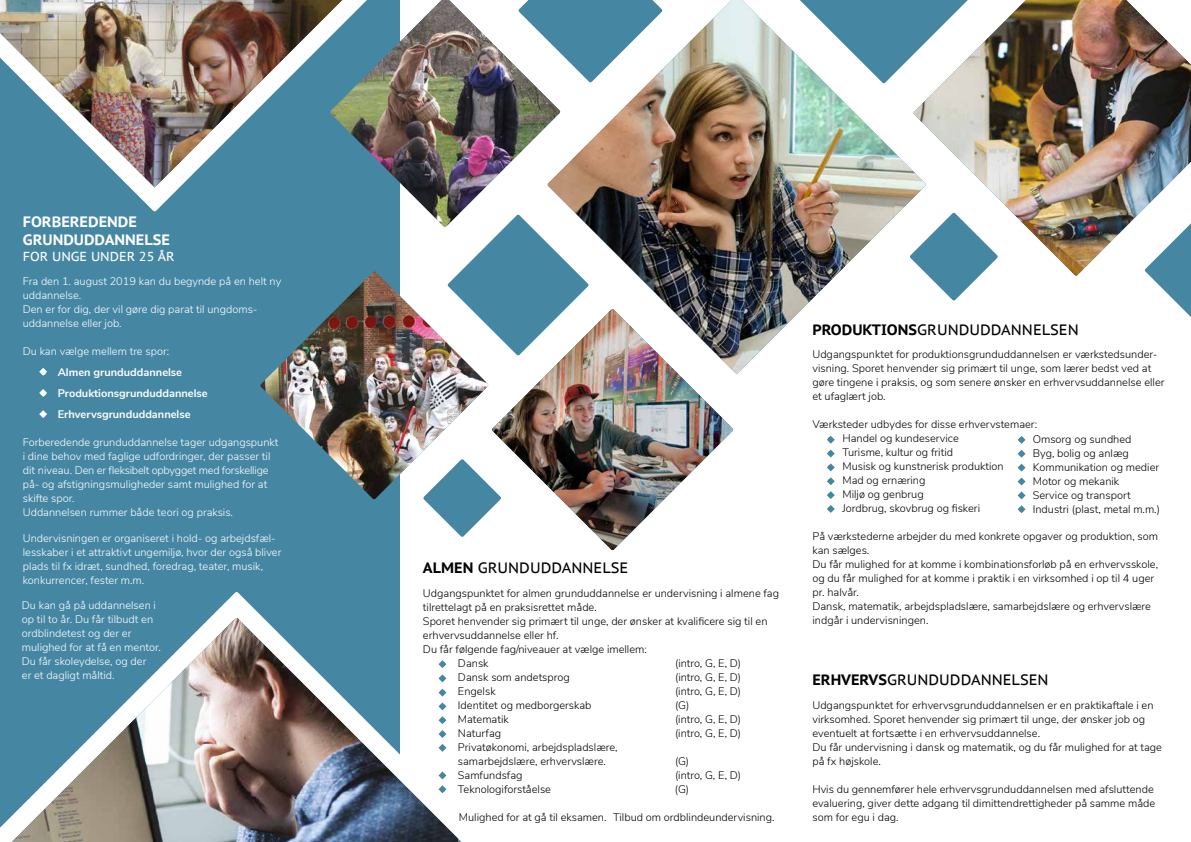
<style>
.page{position:relative;width:1191px;height:842px;background:#fff}
.page>*{position:absolute;margin:0;border:0;box-sizing:border-box;transform-origin:0 0}
.t1{font:15px "PT Sans Caption";color:#000}
.t2{font:700 15px/18px "PT Sans Caption";color:#fff}
.t3{font:13px "PT Sans Caption";color:#fff}
.t4{font:300 11px/14px "Nunito Sans";color:#000}
.t5{font:300 11px/14px "Nunito Sans";color:#fff}
.t6{font:700 11px "Nunito Sans";color:#fff}
.s1{font-weight:700}
</style>
<div class="page">
<svg style="left:424px;top:485px;width:67px;height:52px"></svg>
<div style="left:0;top:0;width:400px;height:840px;background:#4587a3"></div>
<svg style="left:461px;top:228px;width:86px;height:101px"></svg>
<svg style="left:928px;top:276px;width:51px;height:25px"></svg>
<svg style="left:1150px;top:276px;width:41px;height:41px"></svg>
<img style="left:491px;top:309px;width:243px;height:242px">
<img style="left:547px;top:0;width:365px;height:374px">
<img style="left:912px;top:0;width:279px;height:276px">
<img style="left:373px;top:0;width:187px;height:228px">
<svg style="left:130px;top:0;width:243px;height:212px"></svg>
<img style="left:0;top:0;width:342px;height:188px">
<svg style="left:211px;top:592px;width:52px;height:25px"></svg>
<img style="left:12px;top:618px;width:446px;height:224px">
<img style="left:260px;top:271px;width:229px;height:229px">
<svg style="left:438px;top:660px;width:8px;height:8px"></svg>
<svg style="left:39px;top:368px;width:8px;height:8px"></svg>
<svg style="left:39px;top:389px;width:8px;height:8px"></svg>
<svg style="left:39px;top:410px;width:8px;height:8px"></svg>
<svg style="left:827px;top:436px;width:7px;height:8px"></svg>
<svg style="left:827px;top:450px;width:7px;height:21px"></svg>
<svg style="left:827px;top:477px;width:7px;height:8px"></svg>
<svg style="left:827px;top:491px;width:7px;height:8px"></svg>
<svg style="left:827px;top:505px;width:7px;height:8px"></svg>
<svg style="left:1017px;top:436px;width:8px;height:8px"></svg>
<svg style="left:1017px;top:450px;width:8px;height:8px"></svg>
<svg style="left:1017px;top:464px;width:8px;height:21px"></svg>
<svg style="left:1017px;top:491px;width:8px;height:8px"></svg>
<svg style="left:1017px;top:505px;width:8px;height:8px"></svg>
<svg style="left:438px;top:674px;width:8px;height:8px"></svg>
<svg style="left:438px;top:689px;width:8px;height:21px"></svg>
<svg style="left:438px;top:716px;width:8px;height:8px"></svg>
<svg style="left:438px;top:730px;width:8px;height:8px"></svg>
<svg style="left:438px;top:744px;width:8px;height:8px"></svg>
<svg style="left:438px;top:771px;width:8px;height:8px"></svg>
<svg style="left:438px;top:785px;width:8px;height:8px"></svg>
<h1 class="t2" style="left:23px;top:213px;width:149px">FORBEREDENDE<br>GRUNDUDDANNELSE</h1>
<p class="t3" style="left:23px;top:248px;width:153px">FOR UNGE UNDER 25 ÅR</p>
<p class="t5" style="left:23px;top:273px;width:260px">Fra den 1. august 2019 kan du begynde på en helt ny uddannelse.<br>Den er for dig, der vil gøre dig parat til ungdoms&shy;uddannelse eller job.</p>
<p class="t5" style="left:23px;top:343px;width:148px">Du kan vælge mellem tre spor:</p>
<p class="t6" style="left:41px;top:364px;width:143px">• Almen grunduddannelse</p>
<p class="t6" style="left:41px;top:385px;width:168px">• Produktionsgrunduddannelse</p>
<p class="t6" style="left:41px;top:406px;width:151px">• Erhvervsgrunduddannelse</p>
<p class="t5" style="left:23px;top:434px;width:257px">Forberedende grunduddannelse tager udgangspunkt i dine behov med faglige udfordringer, der passer til dit niveau. Den er fleksibelt opbygget med forskellige på- og afstigningsmuligheder samt mulighed for at skifte spor.<br>Uddannelsen rummer både teori og praksis.</p>
<p class="t5" style="left:23px;top:530px;width:260px">Undervisningen er organiseret i hold- og arbejdsfæl&shy;lesskaber i et attraktivt ungemiljø, hvor der også bliver plads til fx idræt, sundhed, foredrag, teater, musik, konkurrencer, fester m.m.</p>
<p class="t5" style="left:22px;top:598px;width:141px">Du kan gå på uddannelsen i op til to år. Du får tilbudt en ordblindetest og der er mulighed for at få en mentor.<br>Du får skoleydelse, og der<br>er et dagligt måltid.</p>
<h1 class="t1" style="left:423px;top:558px;width:207px"><span class="s1">ALMEN</span> GRUNDUDDANNELSE</h1>
<p class="t4" style="left:423px;top:585px;width:357px">Udgangspunktet for almen grunduddannelse er undervisning i almene fag tilrettelagt på en praksisrettet måde.<br>Sporet henvender sig primært til unge, der ønsker at kvalificere sig til en erhvervsuddannelse eller hf.<br>Du får følgende fag/niveauer at vælge imellem:</p>
<p class="t4" style="left:440px;top:655px;width:50px">• Dansk</p>
<p class="t4" style="left:675px;top:655px;width:68px">(intro, G, E, D)</p>
<p class="t4" style="left:440px;top:669px;width:131px">• Dansk som andetsprog</p>
<p class="t4" style="left:675px;top:669px;width:68px">(intro, G, E, D)</p>
<p class="t4" style="left:440px;top:683px;width:57px">• Engelsk</p>
<p class="t4" style="left:675px;top:683px;width:68px">(intro, G, E, D)</p>
<p class="t4" style="left:440px;top:697px;width:153px">• Identitet og medborgerskab</p>
<p class="t4" style="left:675px;top:697px;width:16px">(G)</p>
<p class="t4" style="left:440px;top:711px;width:70px">• Matematik</p>
<p class="t4" style="left:675px;top:711px;width:68px">(intro, G, E, D)</p>
<p class="t4" style="left:440px;top:725px;width:63px">• Naturfag</p>
<p class="t4" style="left:675px;top:725px;width:68px">(intro, G, E, D)</p>
<p class="t4" style="left:440px;top:739px;width:179px;text-align:center">• Privatøkonomi, arbejdspladslære, samarbejdslære, erhvervslære.</p>
<p class="t4" style="left:675px;top:753px;width:16px">(G)</p>
<p class="t4" style="left:440px;top:767px;width:84px">• Samfundsfag</p>
<p class="t4" style="left:675px;top:767px;width:68px">(intro, G, E, D)</p>
<p class="t4" style="left:440px;top:781px;width:113px">• Teknologiforståelse</p>
<p class="t4" style="left:675px;top:781px;width:16px">(G)</p>
<p class="t4" style="left:459px;top:809px;width:317px">Mulighed for at gå til eksamen. Tilbud om ordblindeundervisning.</p>
<h1 class="t1" style="left:812px;top:320px;width:268px"><span class="s1">PRODUKTIONS</span>GRUNDUDDANNELSEN</h1>
<p class="t4" style="left:812px;top:347px;width:353px">Udgangspunktet for produktionsgrunduddannelsen er værkstedsunder&shy;visning. Sporet henvender sig primært til unge, som lærer bedst ved at gøre tingene i praksis, og som senere ønsker en erhvervsuddannelse eller et ufaglært job.</p>
<p class="t4" style="left:812px;top:417px;width:226px">Værksteder udbydes for disse erhvervstemaer:</p>
<p class="t4" style="left:827px;top:431px;width:133px">• Handel og kundeservice</p>
<p class="t4" style="left:827px;top:445px;width:127px">• Turisme, kultur og fritid</p>
<p class="t4" style="left:827px;top:459px;width:178px">• Musisk og kunstnerisk produktion</p>
<p class="t4" style="left:827px;top:473px;width:100px">• Mad og ernæring</p>
<p class="t4" style="left:827px;top:487px;width:98px">• Miljø og genbrug</p>
<p class="t4" style="left:827px;top:501px;width:154px">• Jordbrug, skovbrug og fiskeri</p>
<p class="t4" style="left:812px;top:529px;width:347px">På værkstederne arbejder du med konkrete opgaver og produktion, som kan sælges.<br>Du får mulighed for at komme i kombinationsforløb på en erhvervsskole, og du får mulighed for at komme i praktik i en virksomhed i op til 4 uger pr. halvår.<br>Dansk, matematik, arbejdspladslære, samarbejdslære og erhvervslære indgår i undervisningen.</p>
<p class="t4" style="left:1018px;top:431px;width:114px">• Omsorg og sundhed</p>
<p class="t4" style="left:1018px;top:445px;width:112px">• Byg, bolig og anlæg</p>
<p class="t4" style="left:1018px;top:459px;width:142px">• Kommunikation og medier</p>
<p class="t4" style="left:1018px;top:473px;width:102px">• Motor og mekanik</p>
<p class="t4" style="left:1018px;top:487px;width:113px">• Service og transport</p>
<p class="t4" style="left:1018px;top:501px;width:143px">• Industri (plast, metal m.m.)</p>
<h1 class="t1" style="left:812px;top:670px;width:238px"><span class="s1">ERHVERVS</span>GRUNDUDDANNELSEN</h1>
<p class="t4" style="left:812px;top:697px;width:351px">Udgangspunktet for erhvervsgrunduddannelsen er en praktikaftale i en virksomhed. Sporet henvender sig primært til unge, der ønsker job og eventuelt at fortsætte i en erhvervsuddannelse.<br>Du får undervisning i dansk og matematik, og du får mulighed for at tage på fx højskole.</p>
<p class="t4" style="left:812px;top:781px;width:344px">Hvis du gennemfører hele erhvervsgrunduddannelsen med afsluttende evaluering, giver dette adgang til dimittendrettigheder på samme måde som for egu i dag.</p>
</div>
